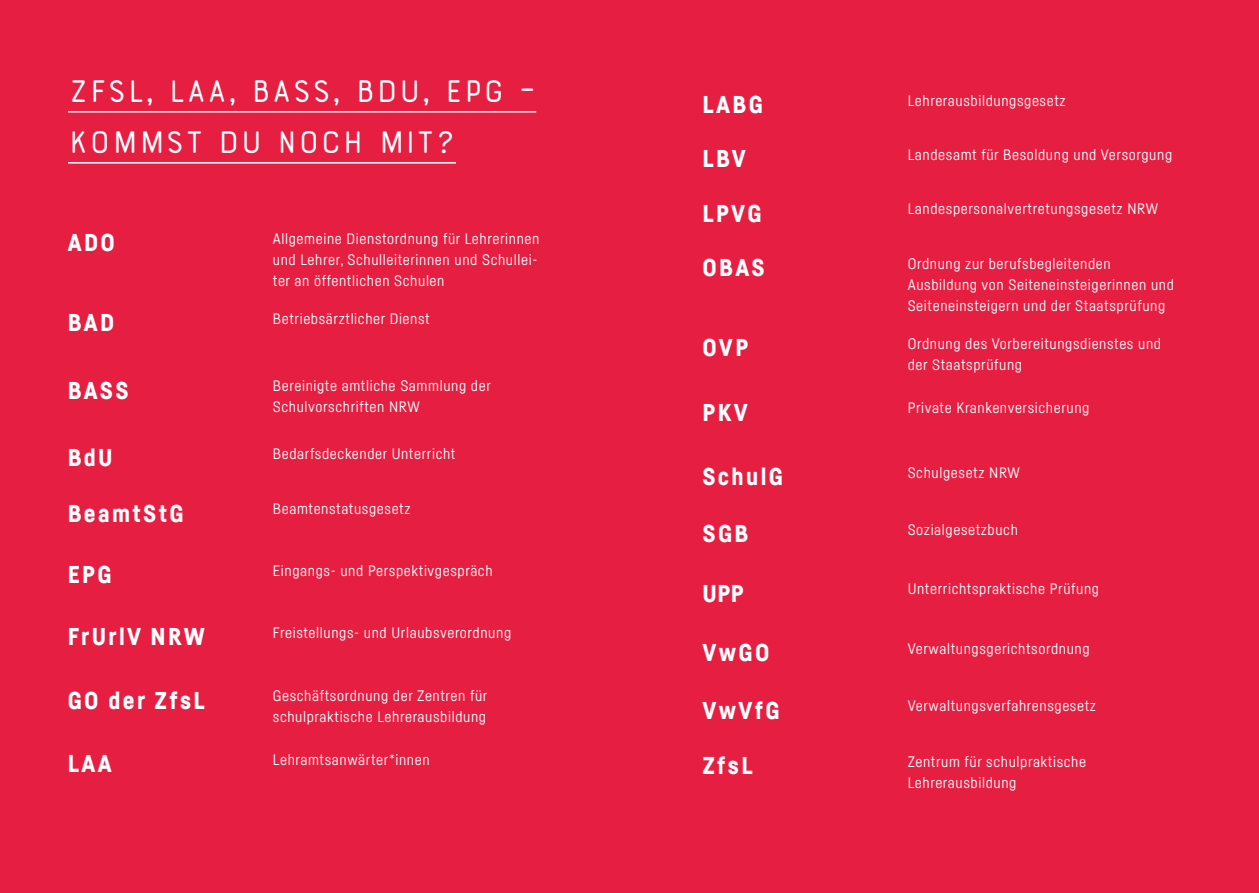
<style>
.page{position:relative;width:1259px;height:893px;background:#e61f42}
.page>*{position:absolute;margin:0;border:0;box-sizing:border-box;transform-origin:0 0}
.t1{font:700 36px/51px "Bourton Line";color:#fff}
.t2{font:900 24px "Fabrikat";letter-spacing:.1em;color:#fff}
.t3{font:15px/21px "Fabrikat";letter-spacing:.04em;color:#fff}
</style>
<div class="page">
<hr style="left:68px;top:111px;width:468px;height:2px;background:#fff">
<hr style="left:68px;top:162px;width:388px;height:2px;background:#fff">
<h1 class="t1" style="left:68px;top:66px;width:469px">ZFSL, LAA, BASS, BDU, EPG –<br>KOMMST DU NOCH MIT?</h1>
<h2 class="t2" style="left:68px;top:228px;width:49px">ADO</h2>
<p class="t3" style="left:273px;top:227px;width:268px">Allgemeine Dienstordnung für Lehrerinnen und Lehrer, Schulleiterinnen und Schullei&shy;ter an öffentlichen Schulen</p>
<h2 class="t2" style="left:68px;top:308px;width:48px">BAD</h2>
<p class="t3" style="left:273px;top:308px;width:158px">Betriebsärztlicher Dienst</p>
<h2 class="t2" style="left:68px;top:375px;width:62px">BASS</h2>
<p class="t3" style="left:273px;top:375px;width:219px">Bereinigte amtliche Sammlung der<br>Schulvorschriften NRW</p>
<h2 class="t2" style="left:68px;top:443px;width:46px">BdU</h2>
<p class="t3" style="left:273px;top:443px;width:184px">Bedarfsdeckender Unterricht</p>
<h2 class="t2" style="left:68px;top:498px;width:118px">BeamtStG</h2>
<p class="t3" style="left:273px;top:498px;width:139px">Beamtenstatusgesetz</p>
<h2 class="t2" style="left:68px;top:560px;width:46px">EPG</h2>
<p class="t3" style="left:273px;top:560px;width:221px">Eingangs- und Perspektivgespräch</p>
<h2 class="t2" style="left:68px;top:621px;width:139px">FrUrlV NRW</h2>
<p class="t3" style="left:273px;top:621px;width:240px">Freistellungs- und Urlaubsverordnung</p>
<h2 class="t2" style="left:68px;top:685px;width:139px">GO der ZfsL</h2>
<p class="t3" style="left:273px;top:685px;width:216px">Geschäftsordnung der Zentren für schulpraktische Lehrerausbildung</p>
<h2 class="t2" style="left:68px;top:749px;width:45px">LAA</h2>
<p class="t3" style="left:273px;top:749px;width:158px">Lehramtsanwärter*innen</p>
<h2 class="t2" style="left:702px;top:90px;width:62px">LABG</h2>
<p class="t3" style="left:907px;top:90px;width:159px">Lehrerausbildungsgesetz</p>
<h2 class="t2" style="left:702px;top:144px;width:45px">LBV</h2>
<p class="t3" style="left:907px;top:144px;width:266px">Landesamt für Besoldung und Versorgung</p>
<h2 class="t2" style="left:702px;top:198px;width:61px">LPVG</h2>
<p class="t3" style="left:907px;top:198px;width:252px">Landespersonalvertretungsgesetz NRW</p>
<h2 class="t2" style="left:702px;top:253px;width:64px">OBAS</h2>
<p class="t3" style="left:907px;top:252px;width:268px">Ordnung zur berufsbegleitenden<br>Ausbildung von Seiteneinsteigerinnen und<br>Seiteneinsteigern und der Staatsprüfung</p>
<h2 class="t2" style="left:702px;top:333px;width:47px">OVP</h2>
<p class="t3" style="left:907px;top:333px;width:255px">Ordnung des Vorbereitungsdienstes und der Staatsprüfung</p>
<h2 class="t2" style="left:702px;top:397px;width:47px">PKV</h2>
<p class="t3" style="left:907px;top:397px;width:183px">Private Krankenversicherung</p>
<h2 class="t2" style="left:702px;top:461px;width:82px">SchulG</h2>
<p class="t3" style="left:907px;top:461px;width:114px">Schulgesetz NRW</p>
<h2 class="t2" style="left:702px;top:519px;width:48px">SGB</h2>
<p class="t3" style="left:907px;top:519px;width:112px">Sozialgesetzbuch</p>
<h2 class="t2" style="left:702px;top:578px;width:43px">UPP</h2>
<p class="t3" style="left:907px;top:578px;width:193px">Unterrichtspraktische Prüfung</p>
<h2 class="t2" style="left:702px;top:638px;width:68px">VwGO</h2>
<p class="t3" style="left:907px;top:638px;width:183px">Verwaltungsgerichtsordnung</p>
<h2 class="t2" style="left:702px;top:695px;width:79px">VwVfG</h2>
<p class="t3" style="left:907px;top:695px;width:190px">Verwaltungsverfahrensgesetz</p>
<h2 class="t2" style="left:702px;top:751px;width:52px">ZfsL</h2>
<p class="t3" style="left:907px;top:750px;width:180px">Zentrum für schulpraktische<br>Lehrerausbildung</p>
</div>
